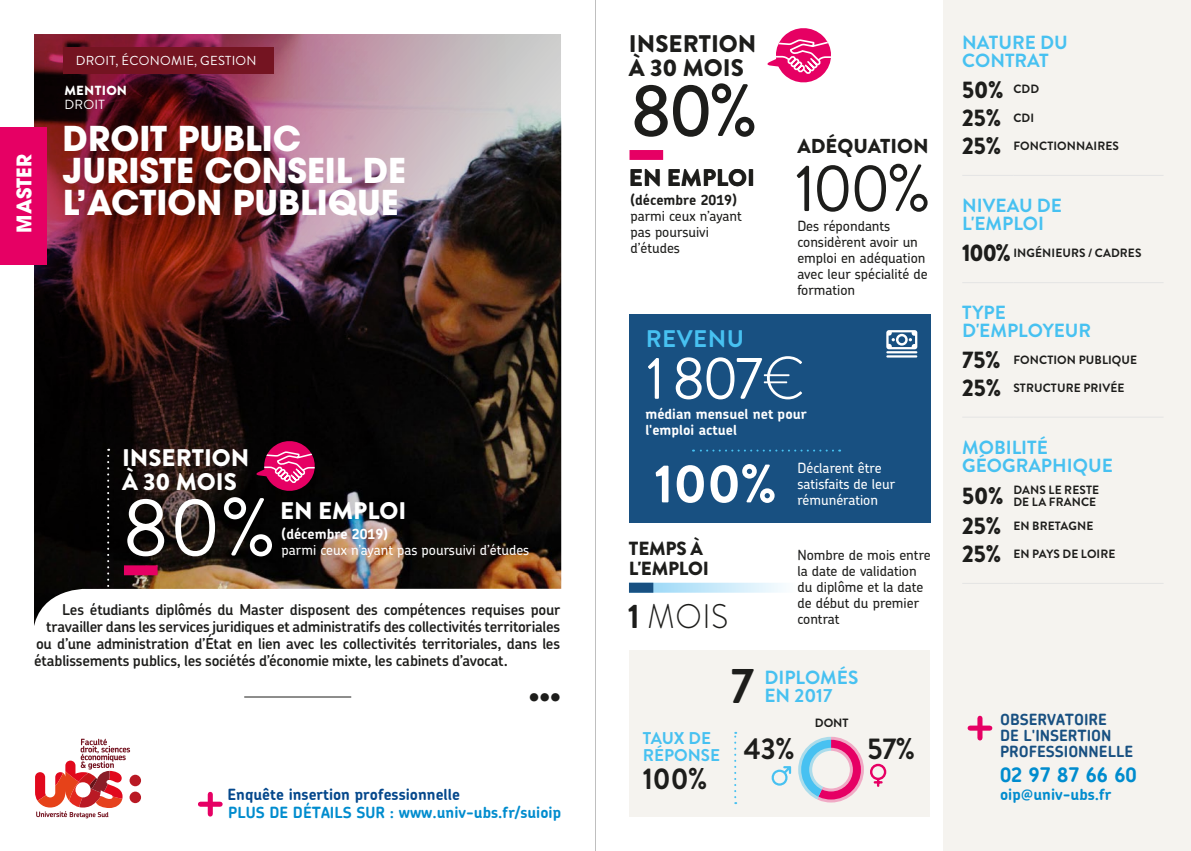
<style>
.page{position:relative;width:1191px;height:851px;background:#fff}
.page>*{position:absolute;margin:0;border:0;box-sizing:border-box;transform-origin:0 0}
.t1{font:82px "Brandon Grotesque";color:#fff}
.t2{font:500 74px "Brandon Grotesque";color:#1d1d1b}
.t3{font:66.6px "Brandon Grotesque";color:#1d1d1b}
.t4{font:60px "Brandon Grotesque";color:#fff;scale:.96 1}
.t5{font:700 54px "Brandon Grotesque";color:#fff}
.t6{font:700 50px "Brandon Grotesque";color:#1d1d1b;scale:.95 1}
.t7{font:900 44px "Brandon Grotesque";color:#1d1d1b}
.t8{font:700 34px/32px "Avant Garde LT";color:#fff}
.t9{font:300 34px "Brandon Grotesque";color:#1d1d1b;scale:.93 1}
.t10{font:700 30px "Brandon Grotesque";color:#1d1d1b;scale:.95 1}
.t11{font:900 24px/24px "Brandon Grotesque";color:#1d1d1b}
.t12{font:900 24px/24px "Brandon Grotesque";color:#fff}
.t13{font:900 24px/28.4px "Brandon Grotesque";color:#1d1d1b;scale:.95 1}
.t14{font:700 24px "Brandon Grotesque";letter-spacing:.02em;color:#47c1f1}
.t15{font:900 20.2px "Brandon Grotesque";color:#1d1d1b}
.t16{font:700 20px "Chevin";color:#008cce}
.t17{font:700 20px "Avant Garde LT";color:#fff}
.t18{font:700 19px/18px "Brandon Grotesque";color:#47c1f1}
.t19{font:900 19px/20px "Brandon Grotesque";letter-spacing:-.01em;color:#1d1d1b}
.t20{font:700 17px/17px "Brandon Grotesque";color:#47c1f1}
.t21{font:700 15.4px "Chevin";color:#008cce}
.t22{font:700 15.4px/16px "Chevin";color:#185081}
.t23{font:700 15.4px "Chevin";color:#05488c}
.t24{font:600 15px "Chevin Pro";letter-spacing:-.02em;color:#1d1d1b}
.t25{font:500 14px/16px "Chevin";color:#1d1d1b}
.t26{font:500 14px/16px "Chevin";color:#fff}
.t27{font:700 14px/16px "Chevin";color:#fff}
.t28{font:700 14px "Chevin";color:#1d1d1b}
.t29{font:900 13.2px "Brandon Grotesque";letter-spacing:.02em;color:#fff}
.t30{font:13.2px "Brandon Grotesque";letter-spacing:.02em;color:#fff}
.t31{font:13px "Brandon Grotesque";letter-spacing:.02em;color:#fff}
.t32{font:700 12px/12px "Brandon Grotesque";letter-spacing:.01em;color:#1d1d1b;text-align:right}
.s1{font-weight:300}
.s2{font-weight:700}
.s3{font-weight:900;font-size:24px}
</style>
<div class="page">
<div style="left:629px;top:650px;width:300px;height:166px;background:#f5f3ef"></div>
<div style="left:629px;top:315px;width:302px;height:208px;background:#185081"></div>
<div style="left:629px;top:150px;width:34px;height:10px;background:#e60064"></div>
<div style="left:943px;top:0;width:248px;height:850px;background:#f5f3ef"></div>
<svg style="left:653px;top:582px;width:130px;height:10px"></svg>
<div style="left:629px;top:582px;width:24px;height:10px;background:#185081"></div>
<div style="left:870px;top:763px;width:16px;height:17px;border:2px solid #e60064;border-radius:50%"></div>
<svg style="left:874px;top:779px;width:7px;height:6px"></svg>
<svg style="left:734px;top:731px;width:2px;height:73px"></svg>
<svg style="left:693px;top:449px;width:140px;height:2px"></svg>
<div style="left:977px;top:718px;width:5px;height:19px;background:#e60064"></div>
<div style="left:970px;top:725px;width:19px;height:5px;background:#e60064"></div>
<svg style="left:767px;top:28px;width:64px;height:55px"></svg>
<svg style="left:886px;top:330px;width:31px;height:27px"></svg>
<svg style="left:771px;top:736px;width:93px;height:67px"></svg>
<img style="left:35px;top:35px;width:525px;height:553px">
<svg style="left:34px;top:588px;width:528px;height:231px"></svg>
<div style="left:63px;top:47px;width:210px;height:27px;background:#741421"></div>
<div style="left:129px;top:774px;width:12px;height:12px;background:#b91924;border-radius:50%"></div>
<div style="left:129px;top:791px;width:12px;height:12px;background:#b91924;border-radius:50%"></div>
<svg style="left:35px;top:738px;width:95px;height:80px"></svg>
<div style="left:0;top:127px;width:46px;height:137px;background:#e60064"></div>
<div style="left:208px;top:794px;width:5px;height:20px;background:#e60064"></div>
<div style="left:200px;top:801px;width:20px;height:5px;background:#e60064"></div>
<div style="left:124px;top:565px;width:34px;height:10px;background:#e60064"></div>
<svg style="left:107px;top:448px;width:2px;height:152px"></svg>
<hr style="left:244px;top:696px;width:107px;height:1px;background:#1d1d1b">
<svg style="left:255px;top:438px;width:62px;height:55px;background:#8c1c4c"></svg>
<hr style="left:962px;top:175px;width:51px;height:1px;background:#e4e4e4">
<hr style="left:1013px;top:175px;width:150px;height:1px;background:#e4e4e4">
<hr style="left:962px;top:282px;width:51px;height:1px;background:#e4e4e4">
<hr style="left:1013px;top:282px;width:150px;height:1px;background:#e4e4e4">
<hr style="left:962px;top:416px;width:51px;height:1px;background:#e4e4e4">
<hr style="left:1013px;top:416px;width:150px;height:1px;background:#e4e4e4">
<hr style="left:962px;top:582px;width:51px;height:1px;background:#e4e4e4">
<hr style="left:1013px;top:582px;width:150px;height:1px;background:#e4e4e4">
<hr style="left:595px;top:0;width:1px;height:850px;background:#9d9d9d">
<p class="t31" style="left:76px;top:52px;width:182px">DROIT, ÉCONOMIE, GESTION</p>
<h3 class="t17" style="left:11px;top:232px;width:80px;rotate:-90deg">MASTER</h3>
<p class="t29" style="left:64px;top:81px;width:64px">MENTION</p>
<p class="t30" style="left:64px;top:95px;width:42px">DROIT</p>
<h3 class="t8" style="left:63px;top:123px;width:345px">DROIT PUBLIC<br>JURISTE CONSEIL DE<br>L’ACTION PUBLIQUE</h3>
<h3 class="t12" style="left:122px;top:445px;width:129px">INSERTION<br>À 30 MOIS</h3>
<h1 class="t1" style="left:122px;top:471px;width:156px">80%</h1>
<h3 class="t12" style="left:280px;top:498px;width:128px">EN EMPLOI</h3>
<p class="t27" style="left:281px;top:525px;width:108px">(décembre 2019)</p>
<p class="t26" style="left:281px;top:541px;width:249px">parmi ceux n’ayant pas poursuivi d’études</p>
<p class="t24" style="left:62px;top:600px;width:499px">Les étudiants diplômés du Master disposent des compétences requises pour</p>
<p class="t24" style="left:46px;top:617px;width:515px">travailler dans les services juridiques et administratifs des collectivités territoriales</p>
<p class="t24" style="left:36px;top:634px;width:525px">ou d’une administration d’État en lien avec les collectivités territoriales, dans les</p>
<p class="t24" style="left:34px;top:651px;width:475px">établissements publics, les sociétés d’économie mixte, les cabinets d’avocat.</p>
<h3 class="t7" style="left:529px;top:654px;width:34px">...</h3>
<p class="t23" style="left:227px;top:784px;width:234px">Enquête insertion professionnelle</p>
<p class="t21" style="left:228px;top:801px;width:334px">PLUS DE DÉTAILS SUR : www.univ-ubs.fr/suioip</p>
<h3 class="t11" style="left:629px;top:32px;width:129px">INSERTION<br>À 30 MOIS</h3>
<h2 class="t2" style="left:630px;top:59px;width:129px">80%</h2>
<h3 class="t11" style="left:629px;top:166px;width:128px">EN EMPLOI</h3>
<p class="t28" style="left:630px;top:191px;width:108px">(décembre 2019)</p>
<p class="t25" style="left:630px;top:208px;width:113px">parmi ceux n’ayant pas poursuivi d’études</p>
<h3 class="t14" style="left:646px;top:321px;width:100px">REVENU</h3>
<h3 class="t15" style="left:797px;top:132px;width:133px">ADÉQUATION</h3>
<h3 class="t3" style="left:794px;top:142px;width:138px">100%</h3>
<p class="t25" style="left:797px;top:218px;width:132px">Des répondants considèrent avoir un emploi en adéquation avec leur spécialité de formation</p>
<h3 class="t4" style="left:646px;top:337px;width:167px">1807<span class="s1">€</span></h3>
<p class="t27" style="left:645px;top:405px;width:163px">médian mensuel net pour l'emploi actuel</p>
<p class="t26" style="left:797px;top:459px;width:99px">Déclarent être satisfaits de leur rémunération</p>
<h3 class="t5" style="left:654px;top:446px;width:124px">100%</h3>
<p class="t19" style="left:629px;top:539px;width:82px">TEMPS À<br>L'EMPLOI</p>
<h3 class="t9" style="left:627px;top:593px;width:110px"><span class="s2">1</span> MOIS</h3>
<p class="t25" style="left:797px;top:546px;width:135px">Nombre de mois entre la date de validation du diplôme et la date de début du premier contrat</p>
<h3 class="t6" style="left:730px;top:650px;width:26px">7</h3>
<p class="t18" style="left:764px;top:668px;width:95px">DIPLOMÉS<br>EN 2017</p>
<p class="t32" style="left:815px;top:716px;width:35px">DONT</p>
<p class="t20" style="left:643px;top:729px;width:79px">TAUX DE<br>RÉPONSE</p>
<h3 class="t10" style="left:643px;top:757px;width:70px">100%</h3>
<h3 class="t10" style="left:744px;top:727px;width:55px">43%</h3>
<h3 class="t10" style="left:867px;top:727px;width:52px">57%</h3>
<p class="t18" style="left:962px;top:34px;width:107px">NATURE DU<br>CONTRAT</p>
<h3 class="t13" style="left:962px;top:75px;width:83px">50% <sup>CDD<br></sup>25% <sup>CDI</sup></h3>
<p class="t32" style="left:962px;top:140px;width:158px"><span class="s3">25%</span> FONCTIONNAIRES</p>
<p class="t18" style="left:962px;top:197px;width:101px">NIVEAU DE<br>L'EMPLOI</p>
<p class="t32" style="left:962px;top:247px;width:181px"><span class="s3">100%</span> INGÉNIEURS / CADRES</p>
<p class="t18" style="left:962px;top:304px;width:130px">TYPE<br>D'EMPLOYEUR</p>
<p class="t32" style="left:962px;top:353px;width:176px"><span class="s3">75%</span> FONCTION PUBLIQUE</p>
<p class="t32" style="left:962px;top:382px;width:164px"><span class="s3">25%</span> STRUCTURE PRIVÉE</p>
<p class="t18" style="left:962px;top:438px;width:152px">MOBILITÉ<br>GÉOGRAPHIQUE</p>
<p class="t32" style="left:962px;top:483px;width:138px"><span class="s3">50%</span> DANS LE RESTE<br>DE LA FRANCE</p>
<p class="t32" style="left:962px;top:520px;width:133px"><span class="s3">25%</span> EN BRETAGNE</p>
<p class="t32" style="left:962px;top:548px;width:155px"><span class="s3">25%</span> EN PAYS DE LOIRE</p>
<p class="t22" style="left:1000px;top:710px;width:134px">OBSERVATOIRE<br>DE L'INSERTION<br>PROFESSIONNELLE</p>
<h3 class="t16" style="left:1000px;top:762px;width:138px">02 97 87 66 60</h3>
<p class="t21" style="left:1000px;top:784px;width:113px">oip@univ-ubs.fr</p>
</div>
